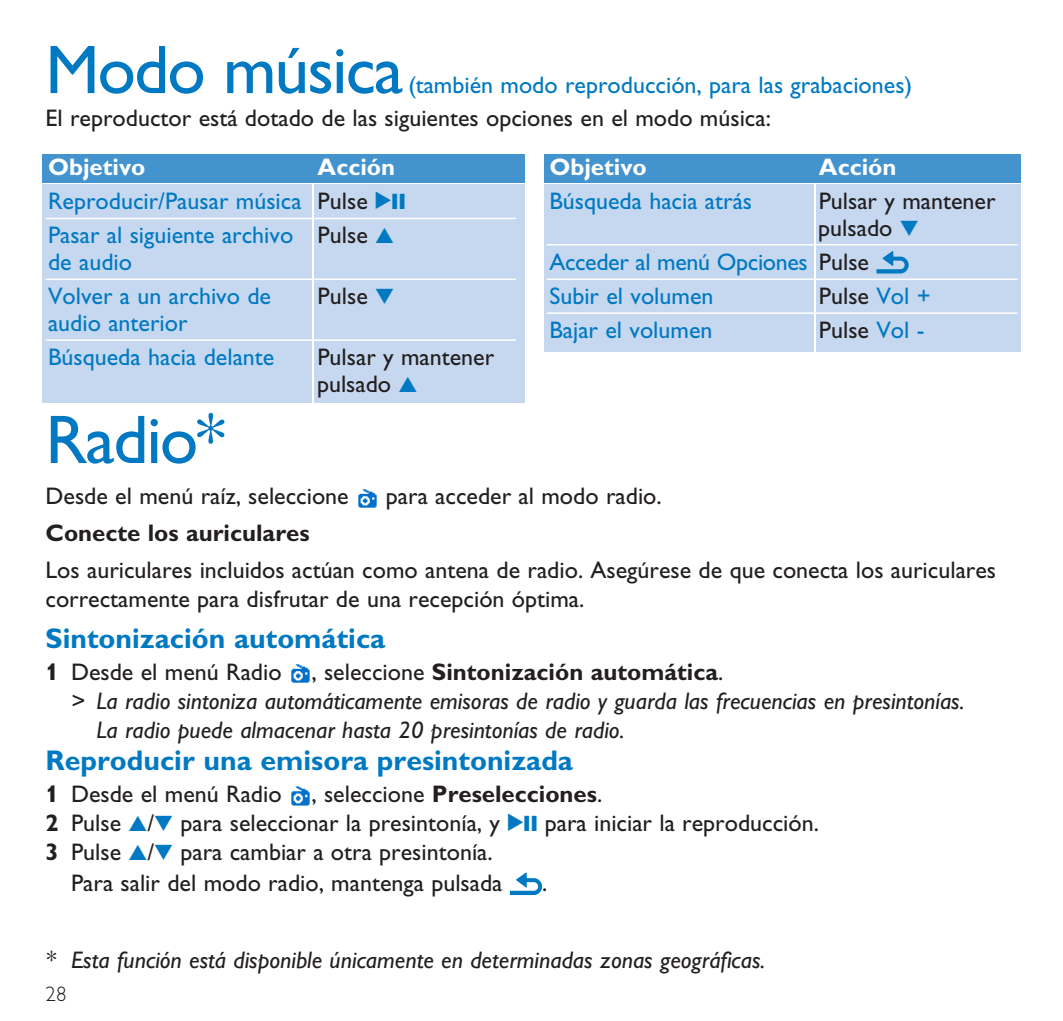
<style>
.page{position:relative;width:1063px;height:1021px;background:#fff}
.page>*{position:absolute;margin:0;border:0;box-sizing:border-box;transform-origin:0 0}
.t1{font:69px "Gill Alt One";letter-spacing:-.025em;color:#0079c2}
.t2{font:700 28.5px "Gill Alt One";color:#0079c2}
.t3{font:24px/28.8px "Gill Alt One";color:#231f20}
.t4{font:24px/33.9px "Gill Alt One";color:#0079c2}
.t5{font:italic 24px "Gill Alt One";color:#231f20}
.t6{font:700 24px "Gill Alt One";color:#fff}
.t7{font:700 24px "Gill Alt One";color:#231f20}
.t8{font:300 21px "Gill Alt One";color:#231f20}
.s1{font-weight:700;color:#fff}
.s2{color:#231f20}
.s3{font-family:"Audio Four 4"}
.s4{font-family:"Audio Four 4";color:#0079c2}
.s5{color:#0079c2}
.s6{font-weight:700}
</style>
<div class="page">
<svg style="left:510px;top:872px;width:32px;height:23px"></svg>
<img style="left:291px;top:786px;width:19px;height:20px">
<img style="left:291px;top:664px;width:19px;height:19px">
<img style="left:358px;top:489px;width:19px;height:19px">
<div style="left:544px;top:154px;width:476px;height:29px;background:#4393cf"></div>
<div style="left:43px;top:184px;width:269px;height:218px;background:#c6d8ef"></div>
<div style="left:314px;top:184px;width:211px;height:218px;background:#c6d8ef"></div>
<div style="left:544px;top:184px;width:270px;height:167px;background:#c6d8ef"></div>
<div style="left:816px;top:184px;width:204px;height:167px;background:#c6d8ef"></div>
<div style="left:43px;top:154px;width:482px;height:29px;background:#4393cf"></div>
<hr style="left:46px;top:218px;width:470px;height:1px;background:#fff">
<hr style="left:46px;top:278px;width:470px;height:2px;background:#fff">
<hr style="left:46px;top:339px;width:470px;height:2px;background:#fff">
<hr style="left:547px;top:244px;width:470px;height:1px;background:#fff">
<hr style="left:547px;top:278px;width:470px;height:2px;background:#fff">
<hr style="left:547px;top:312px;width:470px;height:2px;background:#fff">
<svg style="left:876px;top:251px;width:33px;height:22px"></svg>
<h1 class="t1" style="left:46px;top:46px;width:360px">Modo música</h1>
<p class="t4" style="left:409px;top:71px;width:505px">(también modo reproducción, para las grabaciones)</p>
<p class="t3" style="left:46px;top:106px;width:727px">El reproductor está dotado de las siguientes opciones en el modo música:</p>
<p class="t6" style="left:48px;top:159px;width:99px">Objetivo</p>
<p class="t4" style="left:48px;top:153px;width:359px;text-indent:270px"><span class="s1">Acción<br></span>Reproducir/Pausar música <span class="s2">Pulse</span> <span class="s3">2;<br></span>Pasar al siguiente archivo <span class="s2">Pulse</span> <span class="s3">3</span></p>
<p class="t4" style="left:48px;top:247px;width:225px">de audio<br>Volver a un archivo de</p>
<p class="t6" style="left:549px;top:159px;width:99px">Objetivo</p>
<p class="t6" style="left:819px;top:159px;width:79px">Acción</p>
<p class="t4" style="left:549px;top:187px;width:204px">Búsqueda hacia atrás</p>
<p class="t3" style="left:818px;top:190px;width:179px;line-height:27px">Pulsar y mantener pulsado <span class="s4">4</span></p>
<p class="t4" style="left:549px;top:247px;width:321px">Acceder al menú Opciones <span class="s2">Pulse<br></span>Subir el volumen</p>
<p class="t3" style="left:819px;top:284px;width:113px">Pulse <span class="s5">Vol +</span></p>
<p class="t3" style="left:318px;top:284px;width:78px">Pulse <span class="s4">4</span></p>
<p class="t4" style="left:48px;top:308px;width:228px">audio anterior<br>Búsqueda hacia delante</p>
<p class="t3" style="left:317px;top:345px;width:179px;line-height:27px">Pulsar y mantener pulsado <span class="s4">3</span></p>
<p class="t4" style="left:549px;top:315px;width:165px">Bajar el volumen</p>
<p class="t3" style="left:819px;top:318px;width:107px">Pulse <span class="s5">Vol -</span></p>
<h1 class="t1" style="left:46px;top:415px;width:181px">Radio*</h1>
<p class="t3" style="left:46px;top:484px;width:305px">Desde el menú raíz, seleccione</p>
<p class="t3" style="left:386px;top:484px;width:277px">para acceder al modo radio.</p>
<p class="t7" style="left:46px;top:524px;width:266px">Conecte los auriculares</p>
<p class="t3" style="left:46px;top:558px;width:952px">Los auriculares incluidos actúan como antena de radio. Asegúrese de que conecta los auriculares correctamente para disfrutar de una recepción óptima.</p>
<p class="t2" style="left:46px;top:628px;width:341px">Sintonización automática</p>
<p class="t3" style="left:46px;top:660px;width:679px"><span class="s6">1</span> Desde el menú Radio , seleccione <span class="s6">Sintonización automática</span>.</p>
<p class="t5" style="left:71px;top:692px;width:895px">&gt; La radio sintoniza automáticamente emisoras de radio y guarda las frecuencias en presintonías.</p>
<p class="t5" style="left:97px;top:721px;width:529px">La radio puede almacenar hasta 20 presintonías de radio.</p>
<p class="t2" style="left:46px;top:750px;width:529px">Reproducir una emisora presintonizada</p>
<p class="t3" style="left:46px;top:782px;width:775px"><span class="s6">1</span> Desde el menú Radio , seleccione <span class="s6">Preselecciones</span>.<br><span class="s6">2</span> Pulse <span class="s4">3</span>/<span class="s4">4</span> para seleccionar la presintonía, y <span class="s4">2;</span> para iniciar la reproducción.<br><span class="s6">3</span> Pulse <span class="s4">3</span>/<span class="s4">4</span> para cambiar a otra presintonía.</p>
<p class="t3" style="left:71px;top:871px;width:433px">Para salir del modo radio, mantenga pulsada</p>
<p class="t3" style="left:542px;top:871px;width:7px">.</p>
<p class="t5" style="left:46px;top:951px;width:721px">* Esta función está disponible únicamente en determinadas zonas geográficas.</p>
<p class="t8" style="left:46px;top:986px;width:22px">28</p>
</div>
